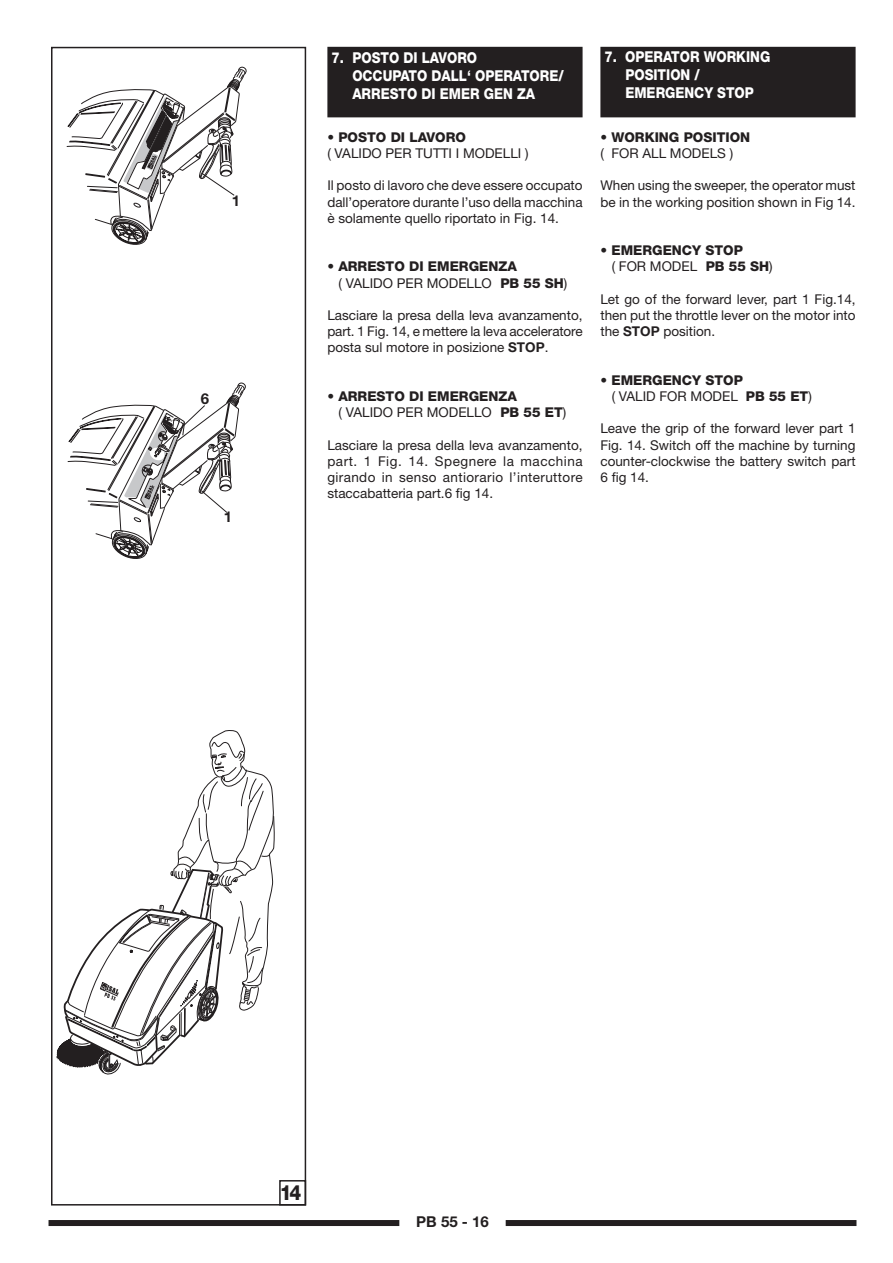
<style>
.page{position:relative;width:893px;height:1263px;background:#fff}
.page>*{position:absolute;margin:0;border:0;box-sizing:border-box;transform-origin:0 0}
.t1{font:800 21px "Helvetica Neue";color:#231f20;scale:.9 1}
.t2{font:800 15px/18px "Helvetica Neue";color:#fff;scale:.88 1}
.t3{font:700 15px "Helvetica Neue LT Std";color:#231f20}
.t4{font:13.5px/16.2px "Helvetica Neue";color:#231f20;text-align:justify}
.t5{font:800 13.5px/16.2px "Helvetica Neue";color:#231f20}
.s1{font-weight:400}
.s2{font-family:"Helvetica Neue LT Std";font-weight:700}
</style>
<div class="page">
<div style="left:49px;top:1220px;width:350px;height:6px;background:#231f20"></div>
<div style="left:506px;top:1220px;width:350px;height:6px;background:#231f20"></div>
<svg style="left:57px;top:730px;width:218px;height:345px"></svg>
<div style="left:51px;top:47px;width:255px;height:1158px;border:2px solid #231f20"></div>
<div style="left:328px;top:48px;width:254px;height:69px;background:#231f20"></div>
<div style="left:327px;top:47px;width:256px;height:70px;border:2px solid #231f20"></div>
<div style="left:601px;top:48px;width:254px;height:69px;background:#231f20"></div>
<div style="left:600px;top:47px;width:256px;height:70px;border:2px solid #231f20"></div>
<div style="left:279px;top:1180px;width:27px;height:25px;border:2px solid #231f20"></div>
<svg style="left:67px;top:66px;width:180px;height:179px"></svg>
<svg style="left:68px;top:382px;width:178px;height:177px"></svg>
<p class="t3" style="left:232px;top:191px;width:10px">1</p>
<p class="t3" style="left:201px;top:389px;width:10px">6</p>
<p class="t3" style="left:224px;top:507px;width:10px">1</p>
<p class="t2" style="left:352px;top:48px;width:242px;text-indent:-21px">7. POSTO DI LAVORO<br>OCCUPATO DALL‘ OPERATORE/<br>ARRESTO DI EMER⇢GEN⇢ZA</p>
<p class="t2" style="left:625px;top:47px;width:166px;text-indent:-21px">7. OPERATOR WORKING<br>POSITION /<br>EMERGENCY STOP</p>
<p class="t5" style="left:600px;top:129px;width:151px">• WORKING POSITION</p>
<p class="t4" style="left:600px;top:145px;width:134px">( FOR ALL MODELS )</p>
<p class="t4" style="left:600px;top:177px;width:257px">When using the sweeper, the operator must be in the working position shown in Fig 14.</p>
<p class="t5" style="left:612px;top:242px;width:163px;text-indent:-11px">• EMERGENCY STOP<br><span class="s1">( FOR MODEL</span> PB 55 SH<span class="s1">)</span></p>
<p class="t4" style="left:600px;top:291px;width:257px">Let go of the forward lever, part 1 Fig.14, then put the throttle lever on the motor into the <span class="s2">STOP</span> position.</p>
<p class="t5" style="left:612px;top:372px;width:202px;text-indent:-11px">• EMERGENCY STOP<br><span class="s1">( VALID FOR MODEL</span> PB 55 ET<span class="s1">)</span></p>
<p class="t4" style="left:600px;top:420px;width:257px">Leave the grip of the forward lever part 1<br>Fig. 14. Switch off the machine by turning counter-clockwise the battery switch part 6 fig 14.</p>
<p class="t5" style="left:327px;top:129px;width:140px">• POSTO DI LAVORO</p>
<p class="t4" style="left:327px;top:145px;width:203px">( VALIDO PER TUTTI I MODELLI )</p>
<p class="t4" style="left:327px;top:177px;width:257px">Il posto di lavoro che deve essere occupato dall’operatore durante l’uso della macchina è solamente quello riportato in Fig. 14.</p>
<p class="t5" style="left:339px;top:258px;width:230px;text-indent:-11px">• ARRESTO DI EMERGENZA<br><span class="s1">( VALIDO PER MODELLO</span> PB 55 SH<span class="s1">)</span></p>
<p class="t4" style="left:327px;top:307px;width:257px">Lasciare la presa della leva avanzamento, part. 1 Fig. 14, e mettere la leva acceleratore posta sul motore in posizione <span class="s2">STOP</span>.</p>
<p class="t5" style="left:339px;top:388px;width:229px;text-indent:-11px">• ARRESTO DI EMERGENZA<br><span class="s1">( VALIDO PER MODELLO</span> PB 55 ET<span class="s1">)</span></p>
<p class="t4" style="left:327px;top:436px;width:257px">Lasciare la presa della leva avanzamento, part. 1 Fig. 14. Spegnere la macchina girando in senso antiorario l’interuttore staccabatteria part.6 fig 14.</p>
<h1 class="t1" style="left:280px;top:1179px;width:26px">14</h1>
<p class="t3" style="left:416px;top:1213px;width:74px">PB 55 - 16</p>
</div>
